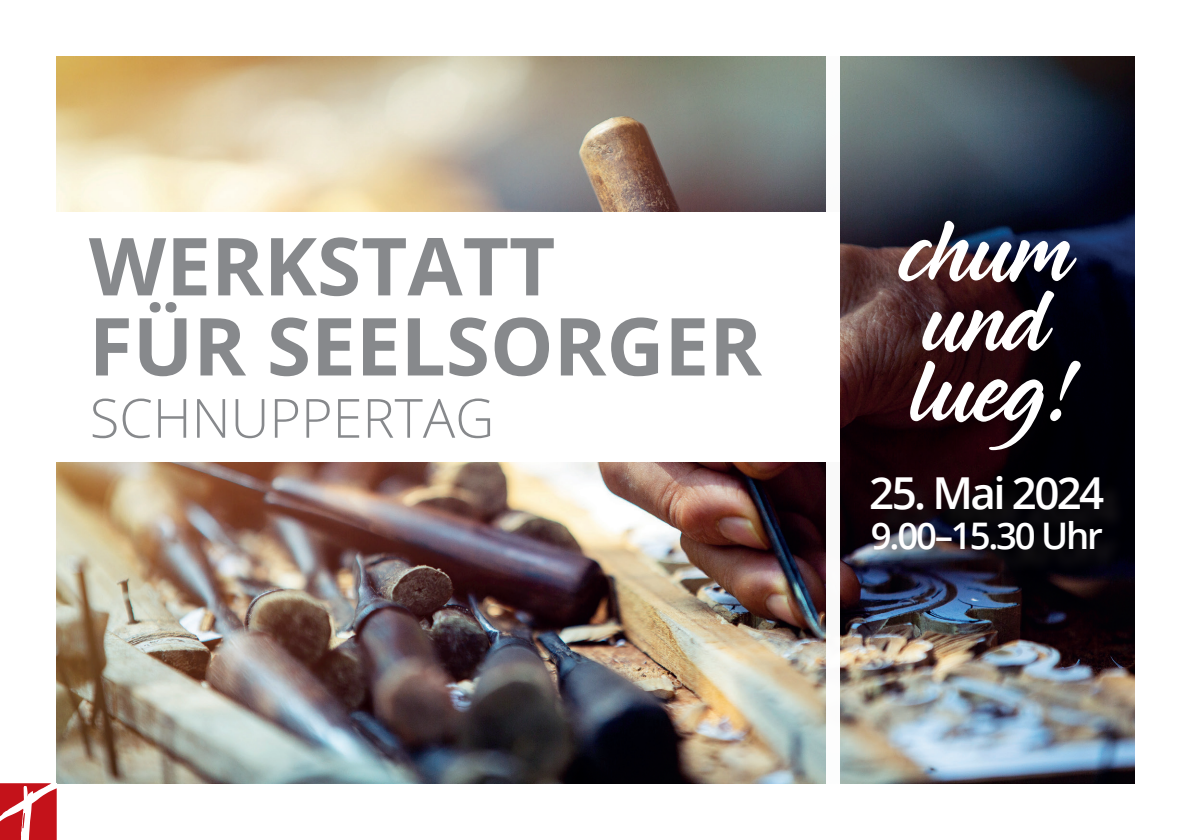
<style>
.page{position:relative;width:1191px;height:840px;background:#fff}
.page>*{position:absolute;margin:0;border:0;box-sizing:border-box;transform-origin:0 0}
.t1{font:88px/70px "Midnight Drive";color:#fff}
.t2{font:700 80px/80px "Open Sans";color:#87898c}
.t3{font:300 54px "Open Sans";color:#87898c}
.t4{font:600 44px "Open Sans";letter-spacing:-.06em;color:#fff}
.t5{font:600 36.6px "Open Sans";letter-spacing:-.06em;color:#fff}
</style>
<div class="page">
<img style="left:57px;top:57px;width:1077px;height:725px">
<svg style="left:0;top:782px;width:57px;height:57px"></svg>
<div style="left:874px;top:479px;width:253px;height:95px;background:#231f20;opacity:.75"></div>
<div style="left:826px;top:40px;width:13px;height:752px;background:#fff"></div>
<div style="left:40px;top:212px;width:799px;height:249px;background:#fff"></div>
<p class="t2" style="left:89px;top:224px;width:674px">WERKSTATT<br>FÜR SEELSORGER</p>
<p class="t3" style="left:90px;top:381px;width:406px">SCHNUPPERTAG</p>
<p class="t1" style="left:901px;top:221px;width:177px">chum und lueg!</p>
<p class="t4" style="left:869px;top:462px;width:237px">25. Mai 2024</p>
<p class="t5" style="left:871px;top:510px;width:233px">9.00–15.30 Uhr</p>
</div>
